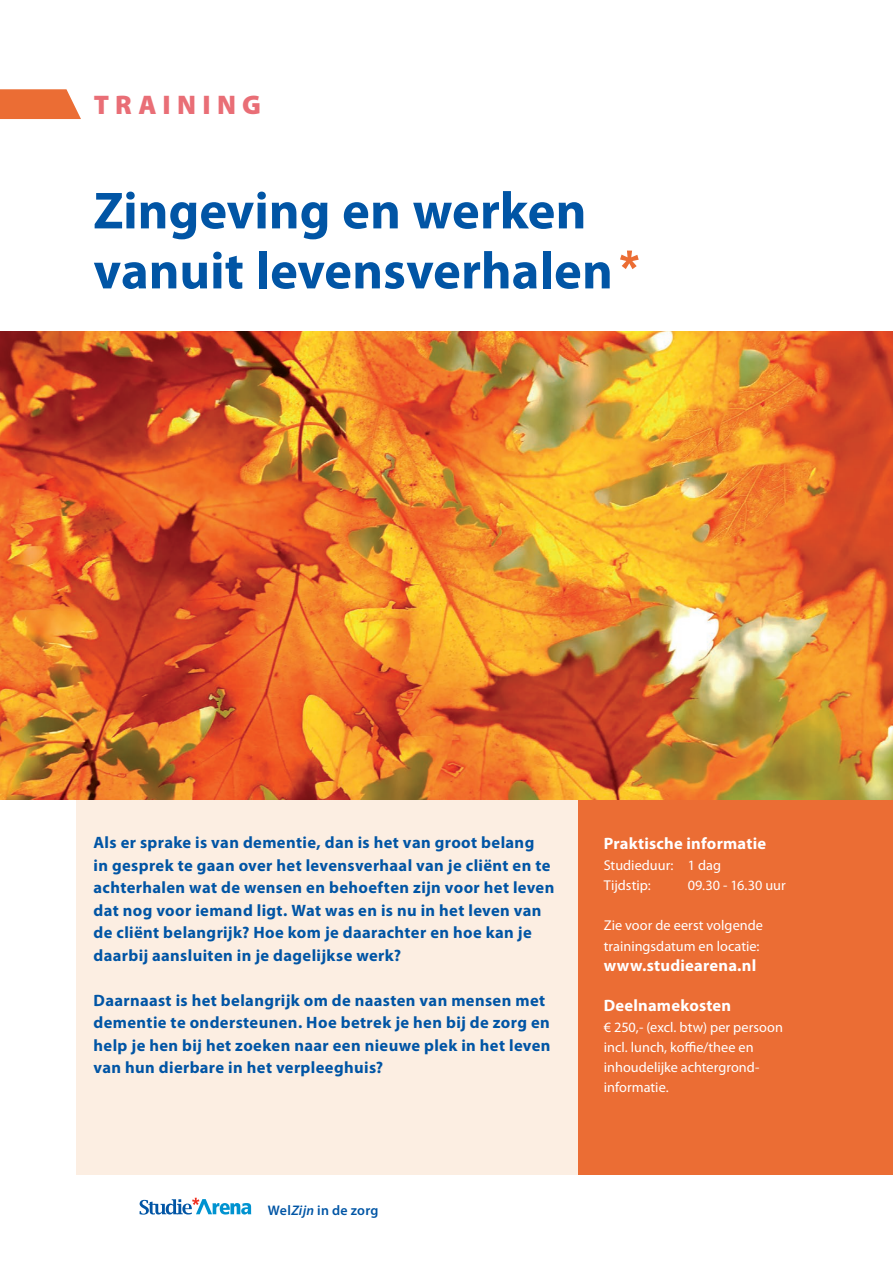
<style>
.page{position:relative;width:893px;height:1263px;background:#fff}
.page>*{position:absolute;margin:0;border:0;box-sizing:border-box;transform-origin:0 0}
.KOP{font:700 52.5px "Myriad Pro";color:#0155a5}
.t1{font:900 27px "Myriad Pro";letter-spacing:.235em;color:#e96e76}
.INTRO_BLAUW{font:700 16.5px/22.5px "Myriad Pro";letter-spacing:.02em;color:#0155a5}
.TUSSENKOP{font:700 16.5px "Myriad Pro";letter-spacing:.01em;color:#fff}
.PLAT{font:14.25px/20.2px "Myriad Pro";color:#fff}
.t2{font:600 13.95px "Myriad Pro";letter-spacing:.015em;color:#0155a5}
.s1{font-style:italic}
</style>
<div class="page">
<div style="left:77px;top:799px;width:816px;height:376px;background:#fceee2"></div>
<svg style="left:0;top:89px;width:81px;height:30px;background:#ec7b48"></svg>
<div style="left:578px;top:796px;width:315px;height:379px;background:#eb6d34"></div>
<img style="left:0;top:332px;width:893px;height:467px">
<svg style="left:620px;top:251px;width:19px;height:18px"></svg>
<svg style="left:140px;top:1198px;width:111px;height:16px"></svg>
<p class="t1" style="left:94px;top:89px;width:169px">TRAINING</p>
<p class="KOP" style="left:93px;top:181px;width:495px">Zingeving en werken</p>
<p class="KOP" style="left:93px;top:241px;width:521px">vanuit levensverhalen</p>
<p class="INTRO_BLAUW" style="left:94px;top:832px;width:462px">Als er sprake is van dementie, dan is het van groot belang<br>in gesprek te gaan over het levensverhaal van je cliënt en te achterhalen wat de wensen en behoeften zijn voor het leven dat nog voor iemand ligt. Wat was en is nu in het leven van de cliënt belangrijk? Hoe kom je daarachter en hoe kan je daarbij aansluiten in je dagelijkse werk?</p>
<p class="INTRO_BLAUW" style="left:94px;top:989px;width:458px">Daarnaast is het belangrijk om de naasten van mensen met dementie te ondersteunen. Hoe betrek je hen bij de zorg en help je hen bij het zoeken naar een nieuwe plek in het leven van hun dierbare in het verpleeghuis?</p>
<p class="t2" style="left:268px;top:1202px;width:112px">Wel<span class="s1">Zijn</span> in de zorg</p>
<p class="TUSSENKOP" style="left:604px;top:834px;width:164px">Praktische informatie</p>
<p class="PLAT" style="left:604px;top:855px;width:119px">Studieduur: 1 dag</p>
<p class="PLAT" style="left:604px;top:875px;width:48px">Tijdstip:</p>
<p class="PLAT" style="left:688px;top:875px;width:99px">09.30 - 16.30 uur</p>
<p class="PLAT" style="left:604px;top:916px;width:161px">Zie voor de eerst volgende</p>
<p class="PLAT" style="left:604px;top:936px;width:157px">trainingsdatum en locatie:</p>
<p class="TUSSENKOP" style="left:604px;top:956px;width:154px">www.studiearena.nl</p>
<p class="TUSSENKOP" style="left:604px;top:996px;width:129px">Deelnamekosten</p>
<p class="PLAT" style="left:604px;top:1017px;width:181px">€ 250,- (excl. btw) per persoon incl. lunch, koffie/thee en</p>
<p class="PLAT" style="left:604px;top:1057px;width:157px">inhoudelijke achtergrond-</p>
<p class="PLAT" style="left:604px;top:1078px;width:66px">informatie.</p>
</div>
